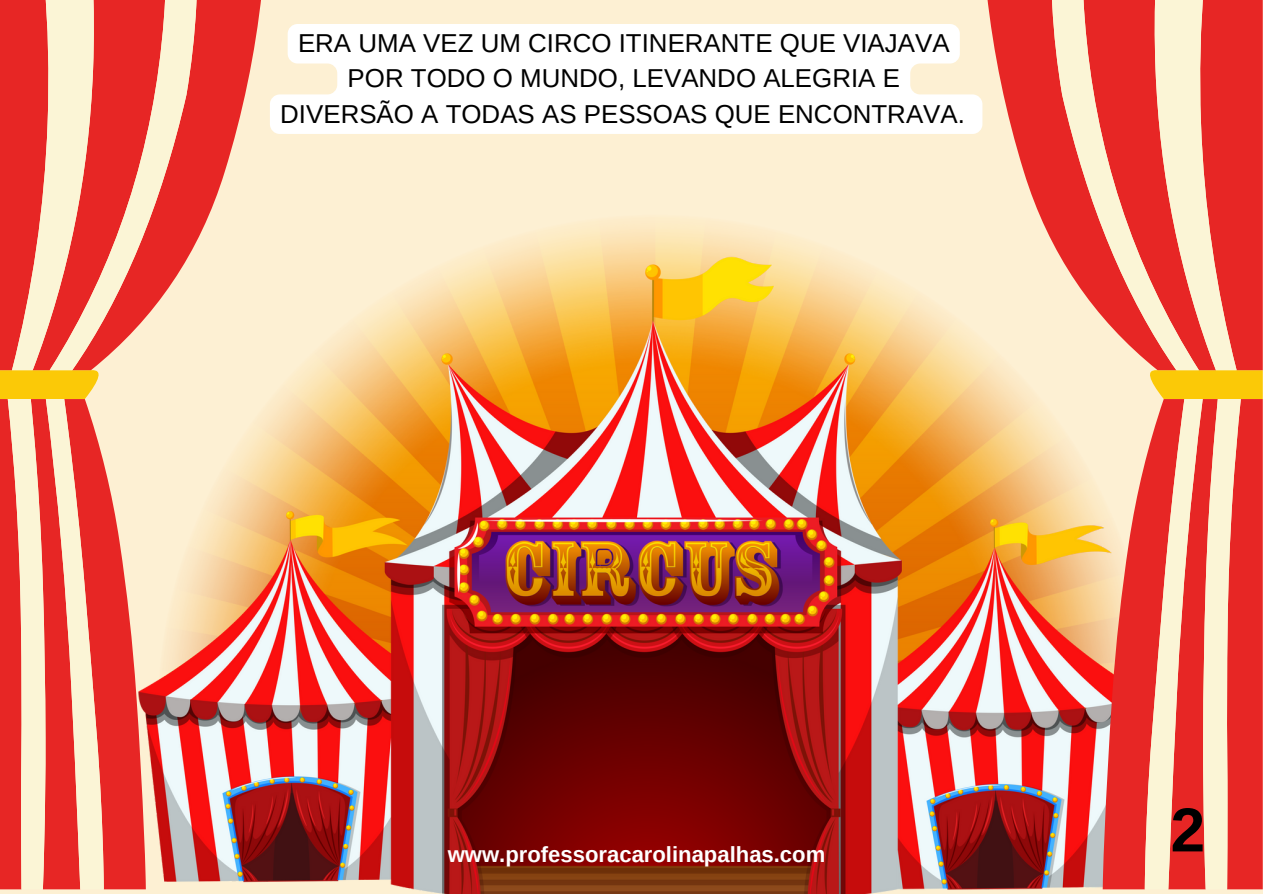
<style>
.page{position:relative;width:1263px;height:894px;background:#fff}
.page>*{position:absolute;margin:0;border:0;box-sizing:border-box;transform-origin:0 0}
.t1{font:700 62.1px "Arimo";color:#000}
.t2{font:25.95px/35.2px "Arimo";color:#000;text-align:center}
.t3{font:700 22.05px "Arimo";color:#fff}
</style>
<div class="page">
<div style="left:0;top:0;width:1263px;height:893px;background:#fdf0d3"></div>
<img style="left:139px;top:221px;width:1006px;height:672px">
<svg style="left:270px;top:24px;width:712px;height:110px;background:#fefdfb"></svg>
<svg style="left:985px;top:0;width:278px;height:889px"></svg>
<svg style="left:1051px;top:0;width:190px;height:889px"></svg>
<svg style="left:0;top:0;width:263px;height:889px"></svg>
<svg style="left:8px;top:0;width:189px;height:889px;fill:#e72625"></svg>
<p class="t2" style="left:280px;top:26px;width:686px">ERA UMA VEZ UM CIRCO ITINERANTE QUE VIAJAVA<br>POR TODO O MUNDO, LEVANDO ALEGRIA E<br>DIVERSÃO A TODAS AS PESSOAS QUE ENCONTRAVA.</p>
<p class="t3" style="left:448px;top:842px;width:379px">www.professoracarolinapalhas.com</p>
<h1 class="t1" style="left:1170px;top:795px;width:36px">2</h1>
</div>
